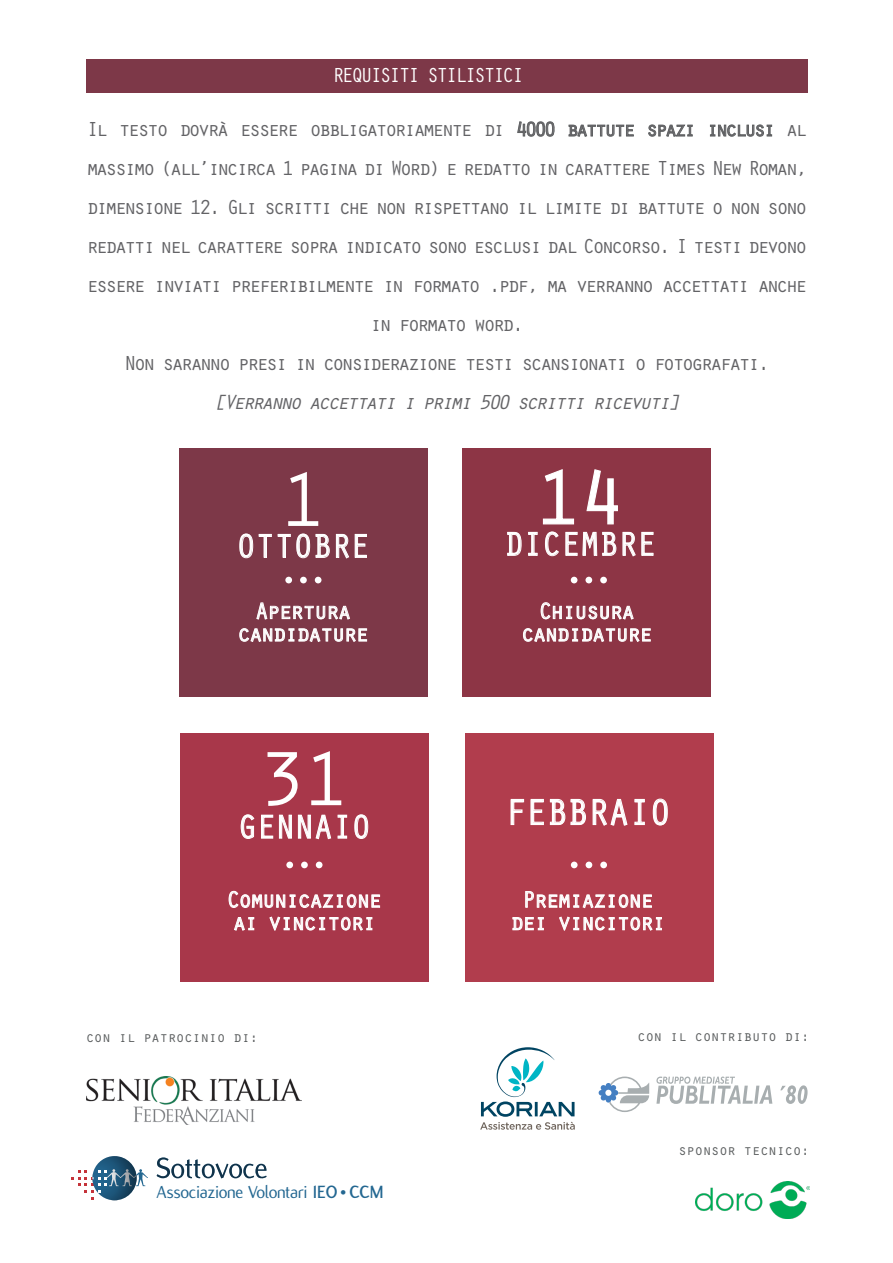
<style>
.page{position:relative;width:893px;height:1263px;background:#fff}
.page>*{position:absolute;margin:0;border:0;box-sizing:border-box;transform-origin:0 0}
.t1{font:79.5px "Orator Std";color:#fff}
.t2{font:37.5px "Orator Std";letter-spacing:-.05em;color:#fff}
.t3{font:34.5px "Orator Std";letter-spacing:-.05em;color:#fff}
.t4{font:23.7px "Orator Std";letter-spacing:-.1em;color:#fff}
.t5{font:21px/39px "Orator Std";letter-spacing:-.15em;color:#636366;text-align:center}
.t6{font:italic 21px "Orator Std";letter-spacing:-.15em;color:#636366}
.t7{font:21px "Orator Std";letter-spacing:-.15em;color:#fff}
.t8{font:19.05px "Flux";letter-spacing:-.02em;color:#236791}
.t9{font:14.85px "Orator Std";letter-spacing:-.05em;color:#5a5d5e}
.s1{font-weight:700}
.s2{font-size:15.15px}
</style>
<div class="page">
<div style="left:86px;top:59px;width:722px;height:33px;background:#7d3848"></div>
<div style="left:179px;top:448px;width:249px;height:249px;background:#7d3848"></div>
<div style="left:462px;top:448px;width:249px;height:249px;background:#8d3545"></div>
<div style="left:180px;top:733px;width:249px;height:249px;background:#a8374a"></div>
<div style="left:465px;top:733px;width:248px;height:249px;background:#b13d4d"></div>
<svg style="left:239px;top:533px;width:91px;height:25px"></svg>
<svg style="left:336px;top:534px;width:31px;height:25px"></svg>
<svg style="left:542px;top:469px;width:33px;height:56px"></svg>
<svg style="left:586px;top:469px;width:32px;height:56px"></svg>
<svg style="left:507px;top:532px;width:15px;height:24px"></svg>
<svg style="left:528px;top:532px;width:10px;height:24px"></svg>
<svg style="left:545px;top:531px;width:14px;height:25px"></svg>
<svg style="left:565px;top:532px;width:89px;height:25px"></svg>
<svg style="left:240px;top:814px;width:14px;height:25px"></svg>
<svg style="left:261px;top:814px;width:12px;height:25px"></svg>
<svg style="left:279px;top:814px;width:13px;height:25px"></svg>
<svg style="left:298px;top:814px;width:33px;height:25px"></svg>
<svg style="left:337px;top:814px;width:10px;height:25px"></svg>
<svg style="left:354px;top:814px;width:15px;height:25px"></svg>
<svg style="left:510px;top:798px;width:118px;height:28px"></svg>
<svg style="left:634px;top:798px;width:11px;height:28px"></svg>
<svg style="left:652px;top:798px;width:16px;height:28px"></svg>
<svg style="left:256px;top:602px;width:94px;height:18px"></svg>
<svg style="left:239px;top:628px;width:128px;height:14px"></svg>
<svg style="left:540px;top:602px;width:94px;height:18px"></svg>
<svg style="left:523px;top:628px;width:128px;height:14px"></svg>
<svg style="left:228px;top:890px;width:152px;height:18px"></svg>
<svg style="left:234px;top:917px;width:21px;height:14px"></svg>
<svg style="left:269px;top:916px;width:104px;height:15px"></svg>
<svg style="left:525px;top:891px;width:127px;height:17px"></svg>
<svg style="left:512px;top:917px;width:32px;height:13px"></svg>
<svg style="left:559px;top:916px;width:103px;height:15px"></svg>
<div style="left:285px;top:577px;width:7px;height:6px;background:#fff;border-radius:50%"></div>
<svg style="left:571px;top:577px;width:6px;height:6px"></svg>
<div style="left:571px;top:861px;width:7px;height:7px;background:#fff;border-radius:50%"></div>
<div style="left:286px;top:861px;width:7px;height:7px;background:#fff;border-radius:50%"></div>
<div style="left:300px;top:577px;width:7px;height:6px;background:#fff;border-radius:50%"></div>
<div style="left:585px;top:577px;width:7px;height:6px;background:#fff;border-radius:50%"></div>
<div style="left:586px;top:861px;width:6px;height:7px;background:#fff;border-radius:50%"></div>
<div style="left:301px;top:861px;width:7px;height:7px;background:#fff;border-radius:50%"></div>
<svg style="left:315px;top:577px;width:6px;height:6px"></svg>
<div style="left:600px;top:577px;width:7px;height:6px;background:#fff;border-radius:50%"></div>
<div style="left:600px;top:861px;width:7px;height:7px;background:#fff;border-radius:50%"></div>
<div style="left:316px;top:861px;width:6px;height:7px;background:#fff;border-radius:50%"></div>
<svg style="left:517px;top:121px;width:38px;height:16px"></svg>
<svg style="left:569px;top:125px;width:65px;height:12px"></svg>
<svg style="left:648px;top:124px;width:45px;height:13px"></svg>
<svg style="left:710px;top:124px;width:62px;height:13px"></svg>
<svg style="left:480px;top:1047px;width:95px;height:83px"></svg>
<img style="left:695px;top:1181px;width:115px;height:38px">
<img style="left:86px;top:1076px;width:215px;height:49px">
<svg style="left:71px;top:1156px;width:77px;height:44px"></svg>
<svg style="left:157px;top:1157px;width:110px;height:21px"></svg>
<svg style="left:599px;top:1076px;width:50px;height:36px"></svg>
<svg style="left:656px;top:1076px;width:116px;height:28px"></svg>
<svg style="left:780px;top:1085px;width:27px;height:19px"></svg>
<p class="t7" style="left:332px;top:60px;width:194px">REQUISITI STILISTICI</p>
<p class="t5" style="left:86px;top:109px;width:723px">Il testo dovrà essere obbligatoriamente di 4000 battute spazi inclusi al massimo (all’incirca 1 pagina di Word) e redatto in carattere Times New Roman, dimensione 12. Gli scritti che non rispettano il limite di battute o non sono redatti nel carattere sopra indicato sono esclusi dal Concorso. I testi devono essere inviati preferibilmente in formato .pdf, ma verranno accettati anche in formato word.</p>
<p class="t5" style="left:124px;top:343px;width:647px">Non saranno presi in considerazione testi scansionati o fotografati.</p>
<p class="t6" style="left:214px;top:387px;width:468px">[Verranno accettati i primi 500 scritti ricevuti]</p>
<p class="t1" style="left:279px;top:443px;width:49px">1</p>
<p class="t3" style="left:236px;top:521px;width:136px">OTTOBRE</p>
<p class="t4" style="left:255px;top:594px;width:98px">Apertura</p>
<p class="t4" style="left:237px;top:616px;width:134px">candidature</p>
<p class="t1" style="left:259px;top:722px;width:93px">31</p>
<p class="t3" style="left:237px;top:802px;width:136px">GENNAIO</p>
<p class="t4" style="left:226px;top:882px;width:157px">Comunicazione</p>
<p class="t4" style="left:232px;top:905px;width:146px">ai vincitori</p>
<p class="t1" style="left:535px;top:441px;width:93px">14</p>
<p class="t3" style="left:504px;top:519px;width:155px">DICEMBRE</p>
<p class="t4" style="left:538px;top:594px;width:98px">Chiusura</p>
<p class="t4" style="left:521px;top:616px;width:134px">candidature</p>
<p class="t2" style="left:505px;top:785px;width:168px">FEBBRAIO</p>
<p class="t4" style="left:522px;top:882px;width:134px">Premiazione</p>
<p class="t4" style="left:510px;top:905px;width:157px">dei vincitori</p>
<p class="t9" style="left:86px;top:1026px;width:174px">con il patrocinio di:</p>
<p class="t9" style="left:637px;top:1025px;width:174px">con il contributo di:</p>
<p class="t8" style="left:157px;top:1182px;width:229px">Associazione Volontari <span class="s1">IEO</span> <span class="s2">•</span> <span class="s1">CCM</span></p>
<p class="t9" style="left:678px;top:1139px;width:133px">sponsor tecnico:</p>
</div>
